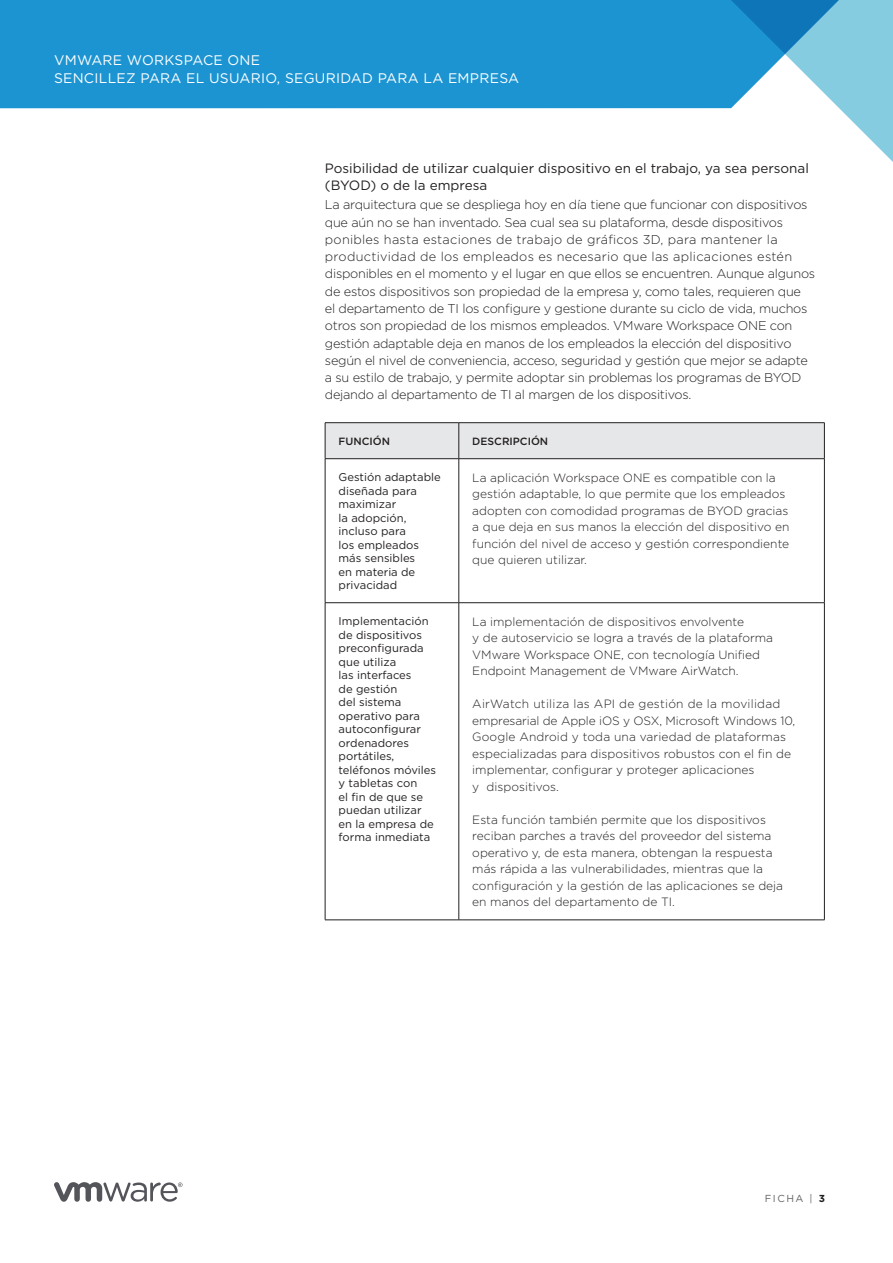
<style>
.page{position:relative;width:893px;height:1263px;background:#fff}
.page>*{position:absolute;margin:0;border:0;box-sizing:border-box;transform-origin:0 0}
.FOLIO-WHITE{font:13.8px/17.2px "Gotham";letter-spacing:.02em;color:#fff}
._4a__SUBHEAD-2-BLK{font:13.5px/17.2px "Gotham";color:#231f20}
._3a__BODY_TEXT{font:300 12.75px/17.2px "Gotham";letter-spacing:-.02em;color:#231f20}
._6c__TABLE_BODY{font:300 12px/16.5px "Gotham";color:#231f20}
._6b__TABLE_SUBHEAD{font:11.25px/13.5px "Gotham";color:#231f20}
._6a__TABLE_HEAD{font:500 10.5px "Gotham";color:#231f20}
.FOLIO-BOTTOM-GRAY{font:10.2px "Gotham";letter-spacing:.15em;color:#636265}
.s1{font-weight:700;color:#231f20}
</style>
<div class="page">
<svg style="left:54px;top:1182px;width:129px;height:20px"></svg>
<div style="left:0;top:0;width:718px;height:108px;background:#1c94d2"></div>
<svg style="left:718px;top:0;width:175px;height:162px"></svg>
<div style="left:326px;top:423px;width:498px;height:35px;background:#e6e7e9"></div>
<hr style="left:325px;top:422px;width:134px;height:1px;background:#231f20">
<hr style="left:325px;top:423px;width:1px;height:35px;background:#231f20">
<hr style="left:459px;top:422px;width:366px;height:1px;background:#231f20">
<hr style="left:459px;top:423px;width:1px;height:35px;background:#231f20">
<hr style="left:824px;top:423px;width:1px;height:35px;background:#231f20">
<hr style="left:325px;top:458px;width:134px;height:1px;background:#231f20">
<hr style="left:325px;top:459px;width:1px;height:143px;background:#231f20">
<hr style="left:459px;top:458px;width:366px;height:1px;background:#231f20">
<hr style="left:459px;top:459px;width:1px;height:143px;background:#231f20">
<hr style="left:824px;top:459px;width:1px;height:143px;background:#231f20">
<hr style="left:325px;top:602px;width:134px;height:1px;background:#231f20">
<hr style="left:325px;top:603px;width:1px;height:317px;background:#231f20">
<hr style="left:459px;top:602px;width:366px;height:1px;background:#231f20">
<hr style="left:459px;top:603px;width:1px;height:317px;background:#231f20">
<hr style="left:824px;top:603px;width:1px;height:317px;background:#231f20">
<hr style="left:325px;top:919px;width:134px;height:1px;background:#231f20">
<hr style="left:459px;top:919px;width:366px;height:1px;background:#231f20">
<p class="FOLIO-WHITE" style="left:54px;top:51px;width:467px">VMWARE WORKSPACE ONE<br>SENCILLEZ PARA EL USUARIO, SEGURIDAD PARA LA EMPRESA</p>
<p class="_4a__SUBHEAD-2-BLK" style="left:325px;top:159px;width:485px">Posibilidad de utilizar cualquier dispositivo en el trabajo, ya sea personal (BYOD) o de la empresa</p>
<p class="_3a__BODY_TEXT" style="left:325px;top:196px;width:492px">La arquitectura que se despliega hoy en día tiene que funcionar con dispositivos que aún no se han inventado. Sea cual sea su plataforma, desde dispositivos ponibles hasta estaciones de trabajo de gráficos 3D, para mantener la productividad de los empleados es necesario que las aplicaciones estén disponibles en el momento y el lugar en que ellos se encuentren. Aunque algunos de estos dispositivos son propiedad de la empresa y, como tales, requieren que<br>el departamento de TI los configure y gestione durante su ciclo de vida, muchos otros son propiedad de los mismos empleados. VMware Workspace ONE con gestión adaptable deja en manos de los empleados la elección del dispositivo según el nivel de conveniencia, acceso, seguridad y gestión que mejor se adapte a su estilo de trabajo, y permite adoptar sin problemas los programas de BYOD dejando al departamento de TI al margen de los dispositivos.</p>
<p class="_6a__TABLE_HEAD" style="left:339px;top:434px;width:53px">FUNCIÓN</p>
<p class="_6a__TABLE_HEAD" style="left:472px;top:434px;width:77px">DESCRIPCIÓN</p>
<p class="_6b__TABLE_SUBHEAD" style="left:339px;top:470px;width:104px">Gestión adaptable diseñada para maximizar<br>la adopción, incluso para<br>los empleados más sensibles<br>en materia de privacidad</p>
<p class="_6c__TABLE_BODY" style="left:472px;top:469px;width:319px">La aplicación Workspace ONE es compatible con la gestión adaptable, lo que permite que los empleados adopten con comodidad programas de BYOD gracias a que deja en sus manos la elección del dispositivo en función del nivel de acceso y gestión correspondiente que quieren utilizar.</p>
<p class="_6b__TABLE_SUBHEAD" style="left:339px;top:614px;width:99px">Implementación de dispositivos preconfigurada que utiliza<br>las interfaces<br>de gestión<br>del sistema operativo para autoconfigurar ordenadores portátiles, teléfonos móviles y tabletas con<br>el fin de que se puedan utilizar en la empresa de forma inmediata</p>
<p class="_6c__TABLE_BODY" style="left:472px;top:613px;width:302px">La implementación de dispositivos envolvente<br>y de autoservicio se logra a través de la plataforma VMware Workspace ONE, con tecnología Unified Endpoint Management de VMware AirWatch.</p>
<p class="_6c__TABLE_BODY" style="left:472px;top:695px;width:325px">AirWatch utiliza las API de gestión de la movilidad empresarial de Apple iOS y OSX, Microsoft Windows 10, Google Android y toda una variedad de plataformas especializadas para dispositivos robustos con el fin de implementar, configurar y proteger aplicaciones<br>y dispositivos.</p>
<p class="_6c__TABLE_BODY" style="left:472px;top:811px;width:312px">Esta función también permite que los dispositivos reciban parches a través del proveedor del sistema operativo y, de esta manera, obtengan la respuesta más rápida a las vulnerabilidades, mientras que la configuración y la gestión de las aplicaciones se deja en manos del departamento de TI.</p>
<p class="FOLIO-BOTTOM-GRAY" style="left:765px;top:1191px;width:62px">FICHA | <span class="s1">3</span></p>
</div>
